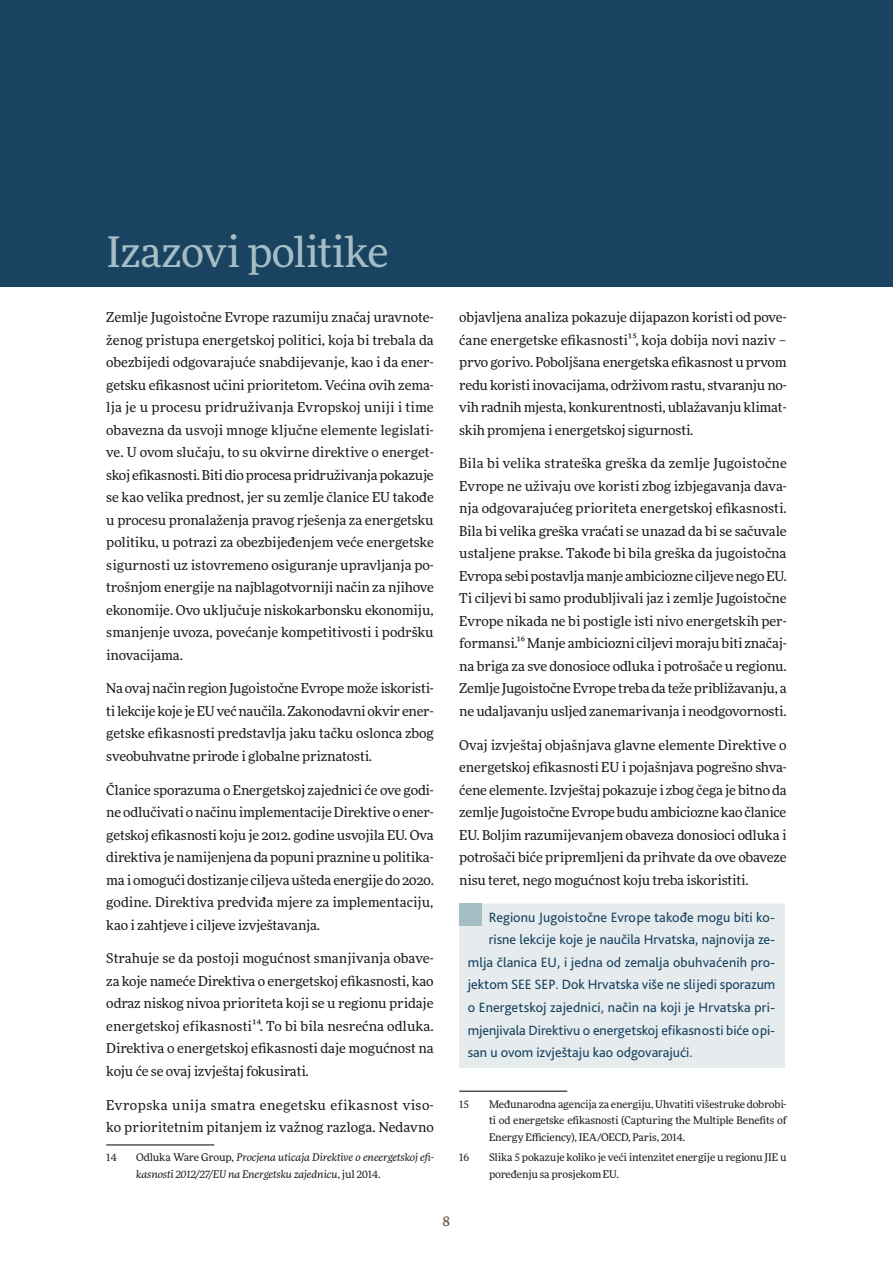
<style>
.page{position:relative;width:893px;height:1263px;background:#fff}
.page>*{position:absolute;margin:0;border:0;box-sizing:border-box;transform-origin:0 0}
.NASLOV_1{font:42px "More Pro";letter-spacing:-.025em;color:#a5bdc4}
.bodi_CRO2{font:14.1px "Bliss Pro";color:#194361}
.bodi{font:13.5px/22.5px "More Pro";letter-spacing:-.01em;color:#1b1c20;text-align:justify}
.t1{font:13.5px "Fedra Serif A Pro";color:#745e48}
.fusnota{font:10.5px/16.5px "More Pro";letter-spacing:-.01em;color:#1b1c20;text-align:justify}
.fusnota-2{font:italic 10.5px/16.5px "More Pro";letter-spacing:-.01em;color:#1b1c20}
.s1{font-style:normal}
</style>
<div class="page">
<div style="left:0;top:0;width:893px;height:287px;background:#194361"></div>
<hr style="left:106px;top:1144px;width:108px;height:1px;background:#1b1c20">
<hr style="left:459px;top:1090px;width:108px;height:2px;background:#1b1c20">
<div style="left:459px;top:903px;width:326px;height:165px;background:#e6ecee"></div>
<div style="left:459px;top:903px;width:23px;height:23px;background:#a5bdc4"></div>
<p class="NASLOV_1" style="left:106px;top:224px;width:284px">Izazovi politike</p>
<p class="bodi" style="left:106px;top:305px;width:329px">Zemlje Jugoistočne Evrope razumiju značaj uravnote&shy;ženog pristupa energetskoj politici, koja bi trebala da obezbijedi odgovarajuće snabdijevanje, kao i da ener&shy;getsku efikasnost učini prioritetom. Većina ovih zema&shy;lja je u procesu pridruživanja Evropskoj uniji i time obavezna da usvoji mnoge ključne elemente legislati&shy;ve. U ovom slučaju, to su okvirne direktive o energet&shy;skoj efikasnosti. Biti dio procesa pridruživanja pokazuje se kao velika prednost, jer su zemlje članice EU takođe u procesu pronalaženja pravog rješenja za energetsku politiku, u potrazi za obezbijeđenjem veće energetske sigurnosti uz istovremeno osiguranje upravljanja po&shy;trošnjom energije na najblagotvorniji način za njihove ekonomije. Ovo uključuje niskokarbonsku ekonomiju, smanjenje uvoza, povećanje kompetitivosti i podršku inovacijama.</p>
<p class="bodi" style="left:106px;top:677px;width:329px">Na ovaj način region Jugoistočne Evrope može iskoristi&shy;ti lekcije koje je EU već naučila. Zakonodavni okvir ener&shy;getske efikasnosti predstavlja jaku tačku oslonca zbog sveobuhvatne prirode i globalne priznatosti.</p>
<p class="bodi" style="left:106px;top:778px;width:329px">Članice sporazuma o Energetskoj zajednici će ove godi&shy;ne odlučivati o načinu implementacije Direktive o ener&shy;getskoj efikasnosti koju je 2012. godine usvojila EU. Ova direktiva je namijenjena da popuni praznine u politika&shy;ma i omogući dostizanje ciljeva ušteda energije do 2020. godine. Direktiva predviđa mjere za implementaciju, kao i zahtjeve i ciljeve izvještavanja.</p>
<p class="bodi" style="left:106px;top:947px;width:329px">Strahuje se da postoji mogućnost smanjivanja obave&shy;za koje nameće Direktiva o energetskoj efikasnosti, kao odraz niskog nivoa prioriteta koji se u regionu pridaje energetskoj efikasnosti14. To bi bila nesrećna odluka.<br>Direktiva o energetskoj efikasnosti daje mogućnost na koju će se ovaj izvještaj fokusirati.</p>
<p class="bodi" style="left:106px;top:1093px;width:329px">Evropska unija smatra enegetsku efikasnost viso&shy;ko prioritetnim pitanjem iz važnog razloga. Nedavno</p>
<p class="fusnota" style="left:106px;top:1149px;width:12px">14</p>
<p class="fusnota-2" style="left:136px;top:1149px;width:299px"><span class="s1">Odluka Ware Group,</span> Procjena uticaja Direktive o eneergetskoj efi&shy;kasnosti 2012/27/EU na Energetsku zajednicu<span class="s1">, jul 2014.</span></p>
<p class="bodi" style="left:459px;top:305px;width:329px">objavljena analiza pokazuje dijapazon koristi od pove&shy;ćane energetske efikasnosti15, koja dobija novi naziv – prvo gorivo. Poboljšana energetska efikasnost u prvom redu koristi inovacijama, održivom rastu, stvaranju no&shy;vih radnih mjesta, konkurentnosti, ublažavanju klimat&shy;skih promjena i energetskoj sigurnosti.</p>
<p class="bodi" style="left:459px;top:452px;width:329px">Bila bi velika strateška greška da zemlje Jugoistočne Evrope ne uživaju ove koristi zbog izbjegavanja dava&shy;nja odgovarajućeg prioriteta energetskoj efikasnosti.<br>Bila bi velika greška vraćati se unazad da bi se sačuvale ustaljene prakse. Takođe bi bila greška da jugoistočna Evropa sebi postavlja manje ambiciozne ciljeve nego EU.<br>Ti ciljevi bi samo produbljivali jaz i zemlje Jugoistočne Evrope nikada ne bi postigle isti nivo energetskih per&shy;formansi.16 Manje ambiciozni ciljevi moraju biti značaj&shy;na briga za sve donosioce odluka i potrošače u regionu.<br>Zemlje Jugoistočne Evrope treba da teže približavanju, a ne udaljavanju usljed zanemarivanja i neodgovornosti.</p>
<p class="bodi" style="left:459px;top:733px;width:329px">Ovaj izvještaj objašnjava glavne elemente Direktive o energetskoj efikasnosti EU i pojašnjava pogrešno shva&shy;ćene elemente. Izvještaj pokazuje i zbog čega je bitno da zemlje Jugoistočne Evrope budu ambiciozne kao članice EU. Boljim razumijevanjem obaveza donosioci odluka i potrošači biće pripremljeni da prihvate da ove obaveze nisu teret, nego mogućnost koju treba iskoristiti.</p>
<p class="bodi_CRO2" style="left:489px;top:908px;width:288px">Regionu Jugoistočne Evrope takođe mogu biti ko-</p>
<p class="bodi_CRO2" style="left:489px;top:931px;width:288px">risne lekcije koje je naučila Hrvatska, najnovija ze-</p>
<p class="bodi_CRO2" style="left:468px;top:953px;width:309px">mlja članica EU, i jedna od zemalja obuhvaćenih pro-</p>
<p class="bodi_CRO2" style="left:468px;top:976px;width:309px">jektom SEE SEP. Dok Hrvatska više ne slijedi sporazum</p>
<p class="bodi_CRO2" style="left:468px;top:998px;width:309px">o Energetskoj zajednici, način na koji je Hrvatska pri-</p>
<p class="bodi_CRO2" style="left:468px;top:1021px;width:309px">mjenjivala Direktivu o energetskoj efikasnosti biće opi-</p>
<p class="bodi_CRO2" style="left:468px;top:1043px;width:227px">san u ovom izvještaju kao odgovarajući.</p>
<p class="fusnota" style="left:459px;top:1095px;width:11px">15</p>
<p class="fusnota" style="left:489px;top:1095px;width:299px">Međunarodna agencija za energiju, Uhvatiti višestruke dobrobi&shy;ti od energetske efikasnosti (Capturing the Multiple Benefits of Energy Efficiency), IEA/OECD, Paris, 2014.</p>
<p class="fusnota" style="left:459px;top:1149px;width:11px">16</p>
<p class="fusnota" style="left:489px;top:1149px;width:299px">Slika 5 pokazuje koliko je veći intenzitet energije u regionu JIE u poređenju sa prosjekom EU.</p>
<p class="t1" style="left:443px;top:1212px;width:9px">8</p>
</div>
